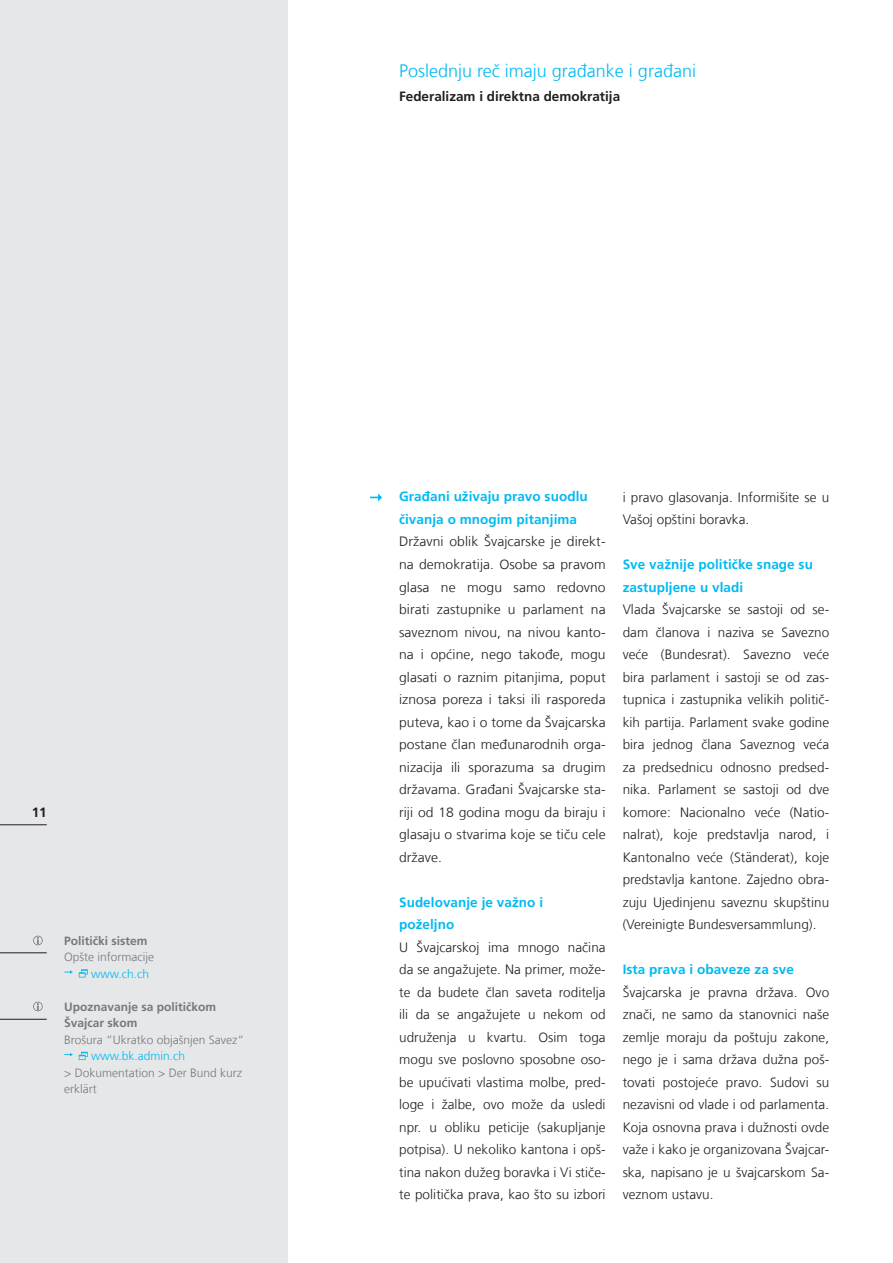
<style>
.page{position:relative;width:893px;height:1263px;background:#fff}
.page>*{position:absolute;margin:0;border:0;box-sizing:border-box;transform-origin:0 0}
._14_Headline__Repeat{font:300 18px "Frutiger LT Com";color:#00baf1}
._31_Text__Standard{font:300 13.5px/22.5px "Frutiger LT Com";letter-spacing:.005em;color:#231f20;text-align:justify}
._34_Text__Intertitle{font:700 13.5px/22.5px "Frutiger LT Com";letter-spacing:.005em;color:#00baf1}
._16_Subline__Repeate{font:700 13.5px "Frutiger LT Com";color:#231f20}
._51_Service{font:300 12px "Frutiger LT Com";color:#76787b}
._51_Service-2{font:700 12px/16.5px "Frutiger LT Com";color:#76787b}
._51_Service-3{font:300 12px "Frutiger LT Com";color:#00baf1}
</style>
<div class="page">
<div style="left:0;top:0;width:287px;height:1263px;background:#e6e7e9"></div>
<svg style="left:370px;top:493px;width:12px;height:8px"></svg>
<hr style="left:0;top:824px;width:47px;height:1px;background:#231f20">
<hr style="left:0;top:952px;width:47px;height:1px;background:#231f20">
<hr style="left:0;top:1019px;width:47px;height:1px;background:#231f20">
<svg style="left:33px;top:936px;width:10px;height:9px"></svg>
<svg style="left:64px;top:969px;width:24px;height:8px"></svg>
<svg style="left:33px;top:1002px;width:10px;height:9px"></svg>
<svg style="left:64px;top:1052px;width:24px;height:8px"></svg>
<p class="_16_Subline__Repeate" style="left:32px;top:804px;width:17px">11</p>
<p class="_51_Service-2" style="left:64px;top:932px;width:85px">Politički sistem</p>
<p class="_51_Service" style="left:64px;top:950px;width:91px">Opšte informacije</p>
<p class="_51_Service-3" style="left:91px;top:966px;width:60px">www.ch.ch</p>
<p class="_51_Service-2" style="left:64px;top:998px;width:154px">Upoznavanje sa političkom<br>Švajcar skom</p>
<p class="_51_Service" style="left:64px;top:1032px;width:181px">Brošura “Ukratko objašnjen Savez“</p>
<p class="_51_Service-3" style="left:91px;top:1049px;width:96px">www.bk.admin.ch</p>
<p class="_51_Service" style="left:64px;top:1065px;width:179px">&gt; Dokumentation &gt; Der Bund kurz</p>
<p class="_51_Service" style="left:64px;top:1082px;width:34px">erklärt</p>
<p class="_14_Headline__Repeat" style="left:399px;top:61px;width:299px">Poslednju reč imaju građanke i građani</p>
<p class="_16_Subline__Repeate" style="left:399px;top:89px;width:223px">Federalizam i direktna demokratija</p>
<p class="_34_Text__Intertitle" style="left:399px;top:486px;width:190px">Građani uživaju pravo suodlu čivanja o mnogim pitanjima</p>
<p class="_31_Text__Standard" style="left:399px;top:531px;width:208px">Državni oblik Švajcarske je direkt&shy;na demokratija. Osobe sa pravom glasa ne mogu samo redovno birati zastupnike u parlament na saveznom nivou, na nivou kanto&shy;na i općine, nego takođe, mogu glasati o raznim pitanjima, poput iznosa poreza i taksi ili rasporeda puteva, kao i o tome da Švajcarska postane član međunarodnih orga&shy;nizacija ili sporazuma sa drugim državama. Građani Švajcarske sta&shy;riji od 18 godina mogu da biraju i glasaju o stvarima koje se tiču cele države.</p>
<p class="_34_Text__Intertitle" style="left:399px;top:891px;width:145px">Sudelovanje je važno i poželjno</p>
<p class="_31_Text__Standard" style="left:399px;top:936px;width:208px">U Švajcarskoj ima mnogo načina da se angažujete. Na primer, može&shy;te da budete član saveta roditelja ili da se angažujete u nekom od udruženja u kvartu. Osim toga mogu sve poslovno sposobne oso&shy;be upućivati vlastima molbe, pred&shy;loge i žalbe, ovo može da usledi npr. u obliku peticije (sakupljanje potpisa). U nekoliko kantona i opš&shy;tina nakon dužeg boravka i Vi stiče&shy;te politička prava, kao što su izbori</p>
<p class="_31_Text__Standard" style="left:623px;top:486px;width:208px">i pravo glasovanja. Informišite se u<br>Vašoj opštini boravka.</p>
<p class="_34_Text__Intertitle" style="left:623px;top:553px;width:192px">Sve važnije političke snage su zastupljene u vladi</p>
<p class="_31_Text__Standard" style="left:623px;top:598px;width:208px">Vlada Švajcarske se sastoji od se&shy;dam članova i naziva se Savezno veće (Bundesrat). Savezno veće bira parlament i sastoji se od zas&shy;tupnica i zastupnika velikih politič&shy;kih partija. Parlament svake godine bira jednog člana Saveznog veća za predsednicu odnosno predsed&shy;nika. Parlament se sastoji od dve komore: Nacionalno veće (Natio&shy;nalrat), koje predstavlja narod, i Kantonalno veće (Ständerat), koje predstavlja kantone. Zajedno obra&shy;zuju Ujedinjenu saveznu skupštinu (Vereinigte Bundesversammlung).</p>
<p class="_34_Text__Intertitle" style="left:623px;top:958px;width:173px">Ista prava i obaveze za sve</p>
<p class="_31_Text__Standard" style="left:623px;top:981px;width:208px">Švajcarska je pravna država. Ovo znači, ne samo da stanovnici naše zemlje moraju da poštuju zakone, nego je i sama država dužna poš&shy;tovati postojeće pravo. Sudovi su nezavisni od vlade i od parlamenta.<br>Koja osnovna prava i dužnosti ovde važe i kako je organizovana Švajcar&shy;ska, napisano je u švajcarskom Sa&shy;veznom ustavu.</p>
</div>
